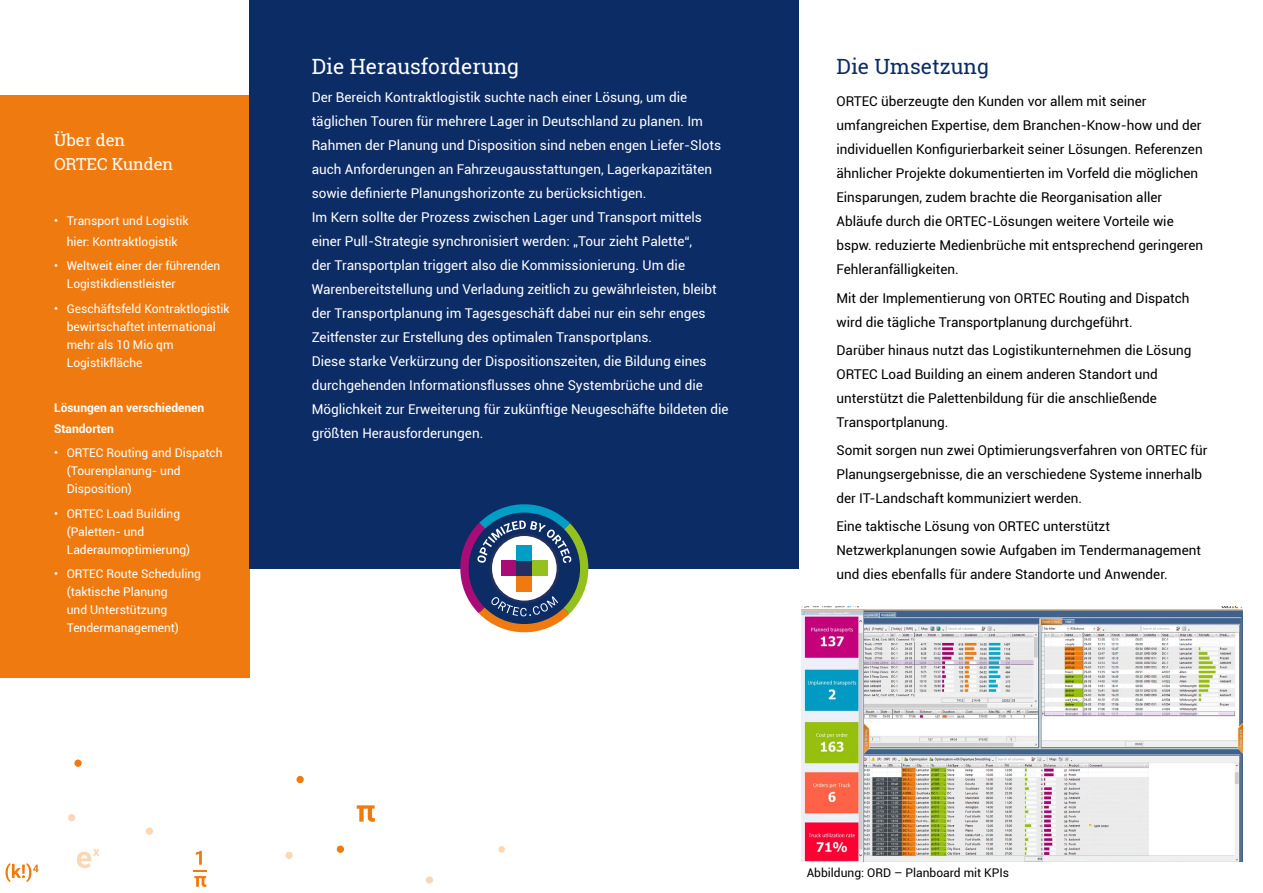
<style>
.page{position:relative;width:1263px;height:893px;background:#fff}
.page>*{position:absolute;margin:0;border:0;box-sizing:border-box;transform-origin:0 0}
.t1{font:21px "Roboto Slab";color:#fff}
.t2{font:21px "Roboto Slab";color:#0c2c65}
.t3{font:16.5px/24px "Roboto Slab";color:#fff}
.t4{font:13.5px/24px "Roboto";color:#000}
.t5{font:13.5px/24px "Roboto";color:#fff}
.t6{font:12px/18px "Roboto";color:#fff}
.t7{font:700 12px/21px "Roboto";color:#fff}
.t8{font:12px "Roboto";color:#000}
</style>
<div class="page">
<svg style="left:77px;top:849px;width:22px;height:19px"></svg>
<svg style="left:6px;top:863px;width:33px;height:19px"></svg>
<svg style="left:68px;top:814px;width:7px;height:7px"></svg>
<svg style="left:296px;top:776px;width:8px;height:7px"></svg>
<svg style="left:337px;top:845px;width:7px;height:8px"></svg>
<div style="left:74px;top:759px;width:8px;height:8px;background:#ef7b10;border-radius:50%"></div>
<div style="left:426px;top:876px;width:7px;height:8px;background:#fad7b7;border-radius:50%"></div>
<div style="left:146px;top:827px;width:7px;height:8px;background:#fad7b7;border-radius:50%"></div>
<div style="left:285px;top:852px;width:8px;height:7px;background:#fad7b7;border-radius:50%"></div>
<svg style="left:193px;top:850px;width:14px;height:37px"></svg>
<svg style="left:357px;top:805px;width:18px;height:17px"></svg>
<svg style="left:498px;top:846px;width:7px;height:7px"></svg>
<div style="left:0;top:96px;width:250px;height:582px;background:#ef7b10"></div>
<div style="left:250px;top:0;width:549px;height:569px;background:#0c2c65"></div>
<svg style="left:460px;top:504px;width:129px;height:129px"></svg>
<div style="left:501px;top:561px;width:16px;height:15px;background:#aa0c77"></div>
<div style="left:517px;top:561px;width:15px;height:15px;background:#232f61"></div>
<div style="left:517px;top:576px;width:15px;height:15px;background:#ef7b10"></div>
<div style="left:517px;top:545px;width:15px;height:16px;background:#009dc5"></div>
<div style="left:532px;top:561px;width:15px;height:15px;background:#95c11f"></div>
<img style="left:801px;top:606px;width:442px;height:256px">
<p class="t3" style="left:54px;top:127px;width:121px">Über den<br>ORTEC Kunden</p>
<p class="t6" style="left:54px;top:210px;width:136px;line-height:21px;text-align:center">• Transport und Logistik hier: Kontraktlogistik</p>
<p class="t6" style="left:67px;top:256px;width:155px;text-indent:-13px">• Weltweit einer der führenden<br>Logistikdienstleister</p>
<p class="t6" style="left:67px;top:299px;width:164px;text-indent:-13px">• Geschäftsfeld Kontraktlogistik bewirtschaftet international mehr als 10 Mio qm<br>Logistikfläche</p>
<p class="t7" style="left:54px;top:397px;width:152px">Lösungen an verschiedenen<br>Standorten</p>
<p class="t6" style="left:67px;top:444px;width:157px;text-indent:-13px">• ORTEC Routing and Dispatch (Tourenplanung- und<br>Disposition)</p>
<p class="t6" style="left:67px;top:504px;width:125px;text-indent:-13px">• ORTEC Load Building (Paletten- und<br>Laderaumoptimierung)</p>
<p class="t6" style="left:67px;top:564px;width:136px;text-indent:-13px">• ORTEC Route Scheduling (taktische Planung<br>und Unterstützung<br>Tendermanagement)</p>
<h1 class="t1" style="left:312px;top:51px;width:209px">Die Herausforderung</h1>
<p class="t5" style="left:312px;top:85px;width:418px">Der Bereich Kontraktlogistik suchte nach einer Lösung, um die täglichen Touren für mehrere Lager in Deutschland zu planen. Im Rahmen der Planung und Disposition sind neben engen Liefer-Slots auch Anforderungen an Fahrzeugausstattungen, Lagerkapazitäten sowie definierte Planungshorizonte zu berücksichtigen.<br>Im Kern sollte der Prozess zwischen Lager und Transport mittels einer Pull-Strategie synchronisiert werden: „Tour zieht Palette“,<br>der Transportplan triggert also die Kommissionierung. Um die Warenbereitstellung und Verladung zeitlich zu gewährleisten, bleibt der Transportplanung im Tagesgeschäft dabei nur ein sehr enges Zeitfenster zur Erstellung des optimalen Transportplans.<br>Diese starke Verkürzung der Dispositionszeiten, die Bildung eines durchgehenden Informationsflusses ohne Systembrüche und die Möglichkeit zur Erweiterung für zukünftige Neugeschäfte bildeten die größten Herausforderungen.</p>
<h1 class="t2" style="left:836px;top:51px;width:154px">Die Umsetzung</h1>
<p class="t4" style="left:836px;top:89px;width:368px">ORTEC überzeugte den Kunden vor allem mit seiner umfangreichen Expertise, dem Branchen-Know-how und der individuellen Konfigurierbarkeit seiner Lösungen. Referenzen ähnlicher Projekte dokumentierten im Vorfeld die möglichen Einsparungen, zudem brachte die Reorganisation aller Abläufe durch die ORTEC-Lösungen weitere Vorteile wie bspw. reduzierte Medienbrüche mit entsprechend geringeren Fehleranfälligkeiten.</p>
<p class="t4" style="left:836px;top:285px;width:355px">Mit der Implementierung von ORTEC Routing and Dispatch wird die tägliche Transportplanung durchgeführt.</p>
<p class="t4" style="left:836px;top:337px;width:356px">Darüber hinaus nutzt das Logistikunternehmen die Lösung ORTEC Load Building an einem anderen Standort und unterstützt die Palettenbildung für die anschließende Transportplanung.</p>
<p class="t4" style="left:836px;top:438px;width:372px">Somit sorgen nun zwei Optimierungsverfahren von ORTEC für<br>Planungsergebnisse, die an verschiedene Systeme innerhalb der IT-Landschaft kommuniziert werden.</p>
<p class="t4" style="left:836px;top:514px;width:366px">Eine taktische Lösung von ORTEC unterstützt<br>Netzwerkplanungen sowie Aufgaben im Tendermanagement und dies ebenfalls für andere Standorte und Anwender.</p>
<p class="t8" style="left:807px;top:865px;width:204px">Abbildung: ORD – Planboard mit KPIs</p>
</div>
